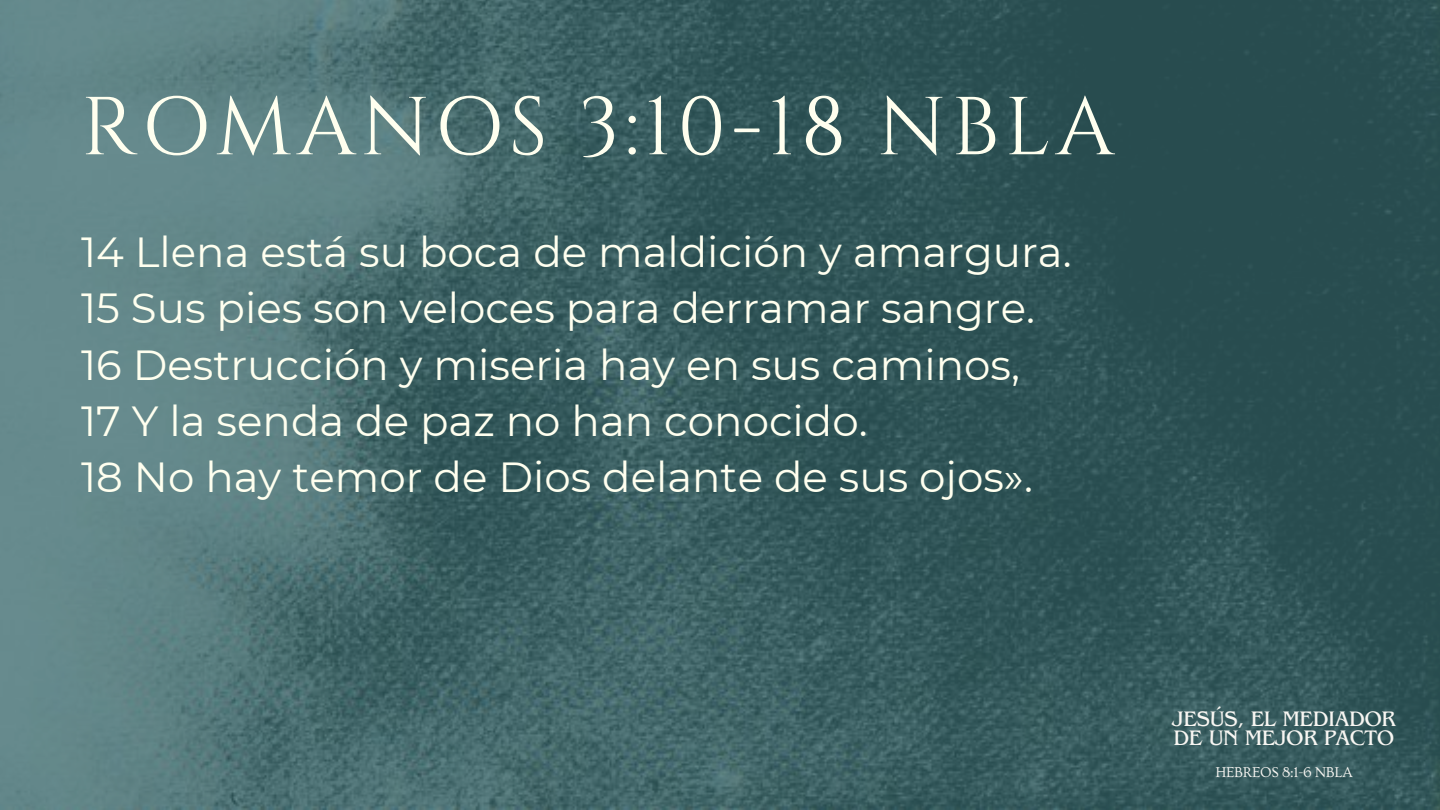
<style>
.page{position:relative;width:1440px;height:810px;background:#fff}
.page>*{position:absolute;margin:0;border:0;box-sizing:border-box;transform-origin:0 0}
.t1{font:82px "Cinzel";letter-spacing:.065em;color:#ffffef}
.t2{font:42px/56.2px "Montserrat";color:#ffffef}
.t3{font:22px/19.5px "Benguiat Pro ITC";letter-spacing:-.02em;color:#f8f6f2}
.t4{font:15px "Ovo";letter-spacing:-.02em;color:#f8f6f2}
</style>
<div class="page">
<img style="left:0;top:0;width:1440px;height:810px">
<h1 class="t1" style="left:81px;top:75px;width:1035px">ROMANOS 3:10-18 NBLA</h1>
<p class="t2" style="left:81px;top:224px;width:992px">14 Llena está su boca de maldición y amargura.<br>15 Sus pies son veloces para derramar sangre.<br>16 Destrucción y miseria hay en sus caminos,<br>17 Y la senda de paz no han conocido.<br>18 No hay temor de Dios delante de sus ojos».</p>
<p class="t3" style="left:1172px;top:712px;width:225px">JESÚS, EL MEDIADOR<br>DE UN MEJOR PACTO</p>
<p class="t4" style="left:1215px;top:764px;width:139px">HEBREOS 8:1-6 NBLA</p>
</div>
